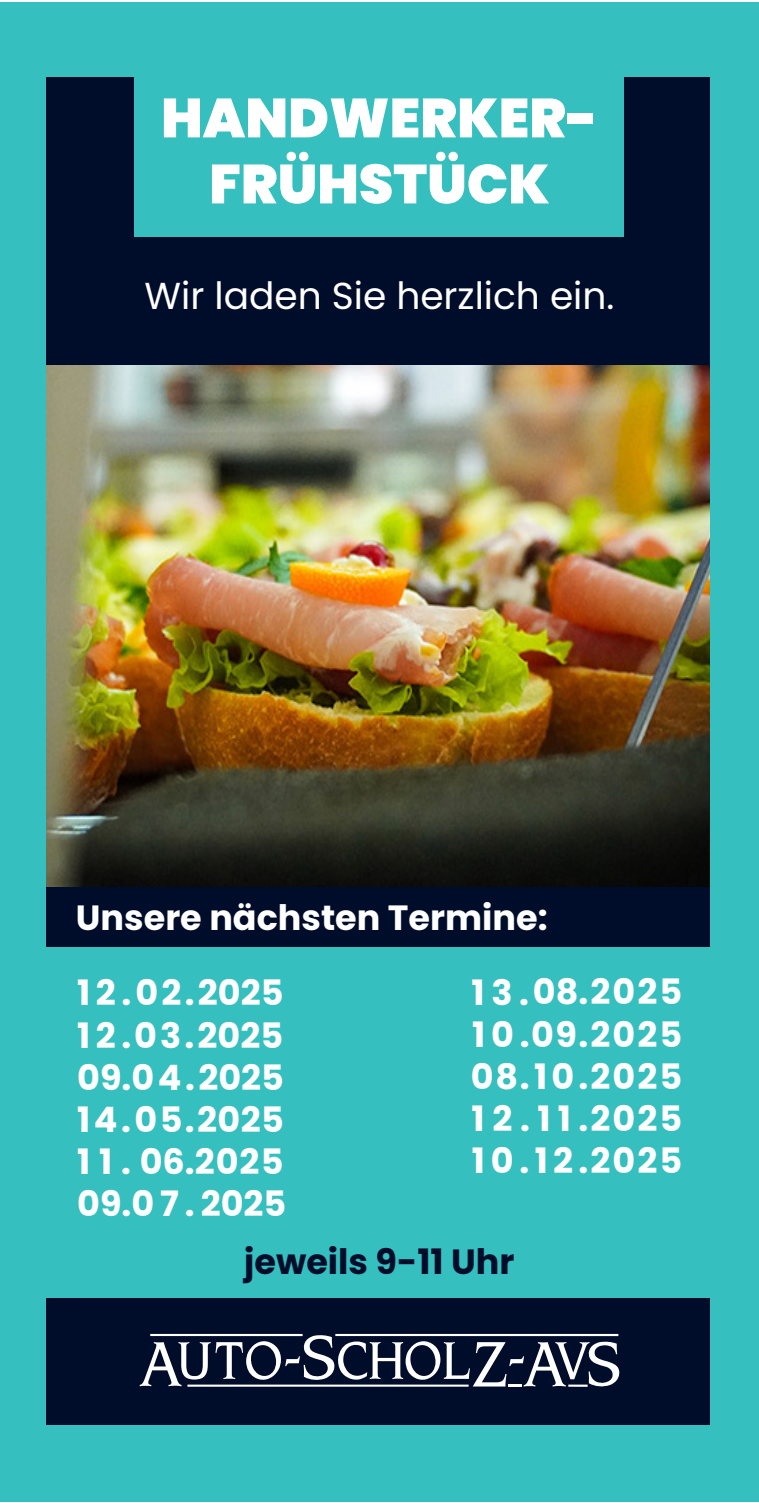
<style>
.page{position:relative;width:759px;height:1503px;background:#fff}
.page>*{position:absolute;margin:0;border:0;box-sizing:border-box;transform-origin:0 0}
.t1{font:900 55px/66px "Poppins";color:#fff;text-align:center}
.t2{font:37.5px "Poppins";color:#fff}
.t3{font:700 35px/42px "Poppins";letter-spacing:.01em;color:#fff;text-align:justify}
.t4{font:700 35px "Poppins";color:#000d2a}
</style>
<div class="page">
<div style="left:0;top:2px;width:758px;height:1499px;background:#36bfbf"></div>
<div style="left:46px;top:78px;width:663px;height:1346px;background:#000d2a"></div>
<div style="left:25px;top:947px;width:701px;height:350px;background:#36bfbf"></div>
<div style="left:135px;top:67px;width:489px;height:169px;background:#36bfbf"></div>
<img style="left:46px;top:365px;width:663px;height:521px">
<hr style="left:150px;top:1333px;width:152px;height:3px;background:#fff">
<hr style="left:335px;top:1333px;width:283px;height:3px;background:#fff">
<svg style="left:140px;top:1334px;width:479px;height:53px"></svg>
<h1 class="t1" style="left:161px;top:85px;width:438px">HANDWERKER-<br>FRÜHSTÜCK</h1>
<p class="t2" style="left:144px;top:274px;width:471px">Wir laden Sie herzlich ein.</p>
<p class="t3" style="left:76px;top:881px;width:473px;line-height:75px">Unsere nächsten Termine:<br>12.02.2025</p>
<p class="t3" style="left:77px;top:1014px;width:211px">12.03.2025<br>09.04.2025<br>14.05.2025<br>1 1 . 06.2025<br>09.0 7 . 2025</p>
<p class="t3" style="left:470px;top:971px;width:213px">13. 08.2025<br>10.09.2025<br>08.10.2025<br>12.11.2025<br>10.12.2025</p>
<p class="t4" style="left:244px;top:1240px;width:272px">jeweils 9-11 Uhr</p>
</div>
